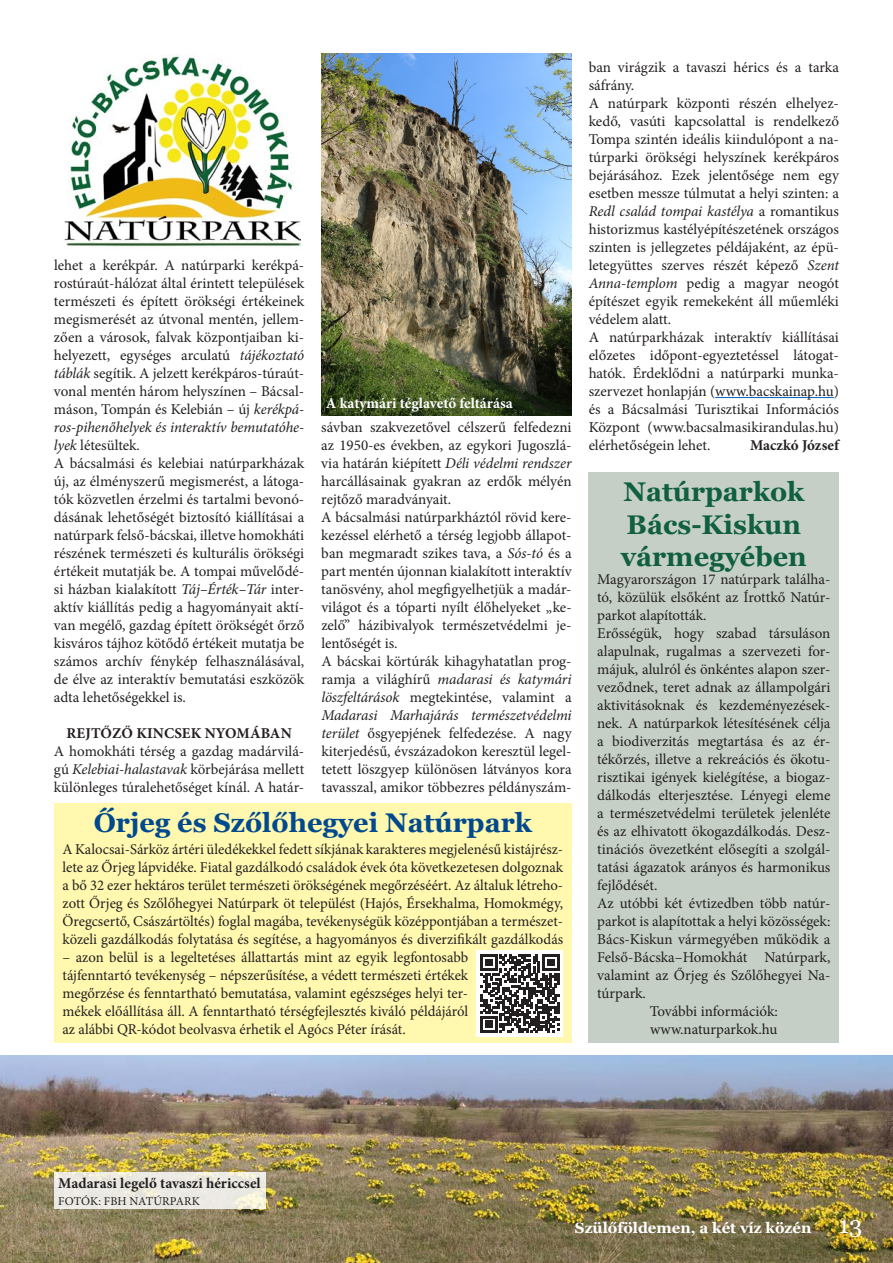
<style>
.page{position:relative;width:893px;height:1263px;background:#fff}
.page>*{position:absolute;margin:0;border:0;box-sizing:border-box;transform-origin:0 0}
.t1{font:700 27px "Georgia";color:#105f40}
.t2{font:700 27px "Georgia";color:#01498e}
.t3{font:24px "Georgia";color:#fff}
.Normál{font:15px/18px "Minion Pro";color:#231f20;text-align:justify}
.Normál-2{font:700 15px "Minion Pro";color:#231f20}
.Normál-3{font:700 15px "Minion Pro";color:#fff}
.t4{font:700 15px "Georgia";color:#fff}
.t5{font:12px "Minion Pro";letter-spacing:.01em;color:#231f20}
.s1{font-style:italic}
</style>
<div class="page">
<img style="left:0;top:1055px;width:893px;height:208px">
<hr style="left:715px;top:397px;width:119px;height:1px;background:#0563c1">
<img style="left:321px;top:54px;width:251px;height:361px">
<img style="left:64px;top:54px;width:237px;height:193px">
<div style="left:589px;top:472px;width:250px;height:571px;background:#c5cfc6"></div>
<div style="left:54px;top:803px;width:518px;height:240px;background:#fff8ae"></div>
<div style="left:477px;top:950px;width:86px;height:87px;background:#fff"></div>
<svg style="left:481px;top:954px;width:78px;height:79px"></svg>
<svg style="left:54px;top:1173px;width:212px;height:36px;background:#ece9e1"></svg>
<p class="Normál" style="left:54px;top:256px;width:252px">lehet a kerékpár. A natúrparki kerékpá&shy;rostúraút-hálózat által érintett települések természeti és épített örökségi értékeinek megismerését az útvonal mentén, jellem&shy;zően a városok, falvak központjaiban ki&shy;helyezett, egységes arculatú <span class="s1">tájékoztató táblák</span> segítik. A jelzett kerékpáros-túraút&shy;vonal mentén három helyszínen – Bácsal&shy;máson, Tompán és Kelebián – új <span class="s1">kerékpá&shy;ros-pihenőhelyek és interaktív bemutatóhe&shy;lyek</span> létesültek.</p>
<p class="Normál" style="left:54px;top:454px;width:252px">A bácsalmási és kelebiai natúrparkházak új, az élményszerű megismerést, a látoga&shy;tók közvetlen érzelmi és tartalmi bevonó&shy;dásának lehetőségét biztosító kiállításai a natúrpark felső-bácskai, illetve homokháti részének természeti és kulturális örökségi értékeit mutatják be. A tompai művelődé&shy;si házban kialakított <span class="s1">Táj–Érték–Tár</span> inter&shy;aktív kiállítás pedig a hagyományait aktí&shy;van megélő, gazdag épített örökségét őrző kisváros tájhoz kötődő értékeit mutatja be számos archív fénykép felhasználásával, de élve az interaktív bemutatási eszközök adta lehetőségekkel is.</p>
<p class="Normál-2" style="left:66px;top:723px;width:227px">REJTŐZŐ KINCSEK NYOMÁBAN</p>
<p class="Normál" style="left:54px;top:742px;width:252px">A homokháti térség a gazdag madárvilá&shy;gú <span class="s1">Kelebiai-halastavak</span> körbejárása mellett különleges túralehetőséget kínál. A határ-</p>
<p class="Normál-3" style="left:326px;top:393px;width:188px">A katymári téglavető feltárása</p>
<p class="Normál" style="left:321px;top:418px;width:252px">sávban szakvezetővel célszerű felfedezni az 1950-es években, az egykori Jugoszlá&shy;via határán kiépített <span class="s1">Déli védelmi rendszer </span>harcállásainak gyakran az erdők mélyén rejtőző maradványait.</p>
<p class="Normál" style="left:321px;top:508px;width:252px">A bácsalmási natúrparkháztól rövid kere&shy;kezéssel elérhető a térség legjobb állapot&shy;ban megmaradt szikes tava, a <span class="s1">Sós-tó</span> és a part mentén újonnan kialakított interaktív tanösvény, ahol megfigyelhetjük a madár&shy;világot és a tóparti nyílt élőhelyeket „ke&shy;zelő” házibivalyok természetvédelmi je&shy;lentőségét is.</p>
<p class="Normál" style="left:321px;top:652px;width:252px">A bácskai körtúrák kihagyhatatlan prog&shy;ramja a világhírű <span class="s1">madarasi és katymári löszfeltárások</span> megtekintése, valamint a <span class="s1">Madarasi Marhajárás természetvédelmi terület</span> ősgyepjének felfedezése. A nagy kiterjedésű, évszázadokon keresztül legel&shy;tetett löszgyep különösen látványos kora tavasszal, amikor többezres példányszám-</p>
<p class="t2" style="left:94px;top:805px;width:440px">Őrjeg és Szőlőhegyei Natúrpark</p>
<p class="Normál" style="left:63px;top:840px;width:502px">A Kalocsai-Sárköz ártéri üledékekkel fedett síkjának karakteres megjelenésű kistájrész&shy;lete az Őrjeg lápvidéke. Fiatal gazdálkodó családok évek óta következetesen dolgoznak a bő 32 ezer hektáros terület természeti örökségének megőrzéséért. Az általuk létreho&shy;zott Őrjeg és Szőlőhegyei Natúrpark öt települést (Hajós, Érsekhalma, Homokmégy, Öregcsertő, Császártöltés) foglal magába, tevékenységük középpontjában a természet&shy;közeli gazdálkodás folytatása és segítése, a hagyományos és diverzifikált gazdálkodás</p>
<p class="Normál" style="left:63px;top:948px;width:407px">– azon belül is a legeltetéses állattartás mint az egyik legfontosabb tájfenntartó tevékenység – népszerűsítése, a védett természeti értékek megőrzése és fenntartható bemutatása, valamint egészséges helyi ter&shy;mékek előállítása áll. A fenntartható térségfejlesztés kiváló példájáról az alábbi QR-kódot beolvasva érhetik el Agócs Péter írását.</p>
<p class="Normál" style="left:589px;top:58px;width:252px">ban virágzik a tavaszi hérics és a tarka sáfrány.</p>
<p class="Normál" style="left:589px;top:94px;width:252px">A natúrpark központi részén elhelyez&shy;kedő, vasúti kapcsolattal is rendelkező Tompa szintén ideális kiindulópont a na&shy;túrparki örökségi helyszínek kerékpáros bejárásához. Ezek jelentősége nem egy esetben messze túlmutat a helyi szinten: a <span class="s1">Redl család tompai kastélya</span> a romantikus historizmus kastélyépítészetének országos szinten is jellegzetes példájaként, az épü&shy;letegyüttes szerves részét képező <span class="s1">Szent Anna-templom</span> pedig a magyar neogót építészet egyik remekeként áll műemléki védelem alatt.</p>
<p class="Normál" style="left:589px;top:328px;width:252px">A natúrparkházak interaktív kiállításai előzetes időpont-egyeztetéssel látogat&shy;hatók. Érdeklődni a natúrparki munka&shy;szervezet honlapján (www.bacskainap.hu) és a Bácsalmási Turisztikai Információs Központ (www.bacsalmasikirandulas.hu) elérhetőségein lehet.</p>
<p class="Normál-2" style="left:750px;top:435px;width:90px">Maczkó József</p>
<p class="t1" style="left:623px;top:475px;width:182px">Natúrparkok</p>
<p class="t1" style="left:627px;top:507px;width:176px">Bács-Kiskun</p>
<p class="t1" style="left:621px;top:539px;width:188px">vármegyében</p>
<p class="Normál" style="left:597px;top:570px;width:235px">Magyarországon 17 natúrpark találha&shy;tó, közülük elsőként az Írottkő Natúr&shy;parkot alapították.</p>
<p class="Normál" style="left:597px;top:624px;width:235px">Erősségük, hogy szabad társuláson alapulnak, rugalmas a szervezeti for&shy;májuk, alulról és önkéntes alapon szer&shy;veződnek, teret adnak az állampolgári aktivitásoknak és kezdeményezések&shy;nek. A natúrparkok létesítésének célja a biodiverzitás megtartása és az ér&shy;tékőrzés, illetve a rekreációs és ökotu&shy;risztikai igények kielégítése, a biogaz&shy;dálkodás elterjesztése. Lényegi eleme a természetvédelmi területek jelenléte és az elhivatott ökogazdálkodás. Desz&shy;tinációs övezetként elősegíti a szolgál&shy;tatási ágazatok arányos és harmonikus fejlődését.</p>
<p class="Normál" style="left:597px;top:894px;width:235px">Az utóbbi két évtizedben több natúr&shy;parkot is alapítottak a helyi közösségek:<br>Bács-Kiskun vármegyében működik a Felső-Bácska–Homokhát Natúrpark, valamint az Őrjeg és Szőlőhegyei Na&shy;túrpark.</p>
<p class="Normál" style="left:650px;top:1002px;width:130px">További információk:</p>
<p class="Normál" style="left:650px;top:1020px;width:129px">www.naturparkok.hu</p>
<p class="Normál-2" style="left:58px;top:1172px;width:204px">Madarasi legelő tavaszi hériccsel</p>
<p class="t5" style="left:58px;top:1193px;width:143px">FOTÓK: FBH NATÚRPARK</p>
<p class="t4" style="left:575px;top:1218px;width:238px">Szülőföldemen, a két víz közén</p>
<p class="t3" style="left:839px;top:1210px;width:25px">13</p>
</div>
